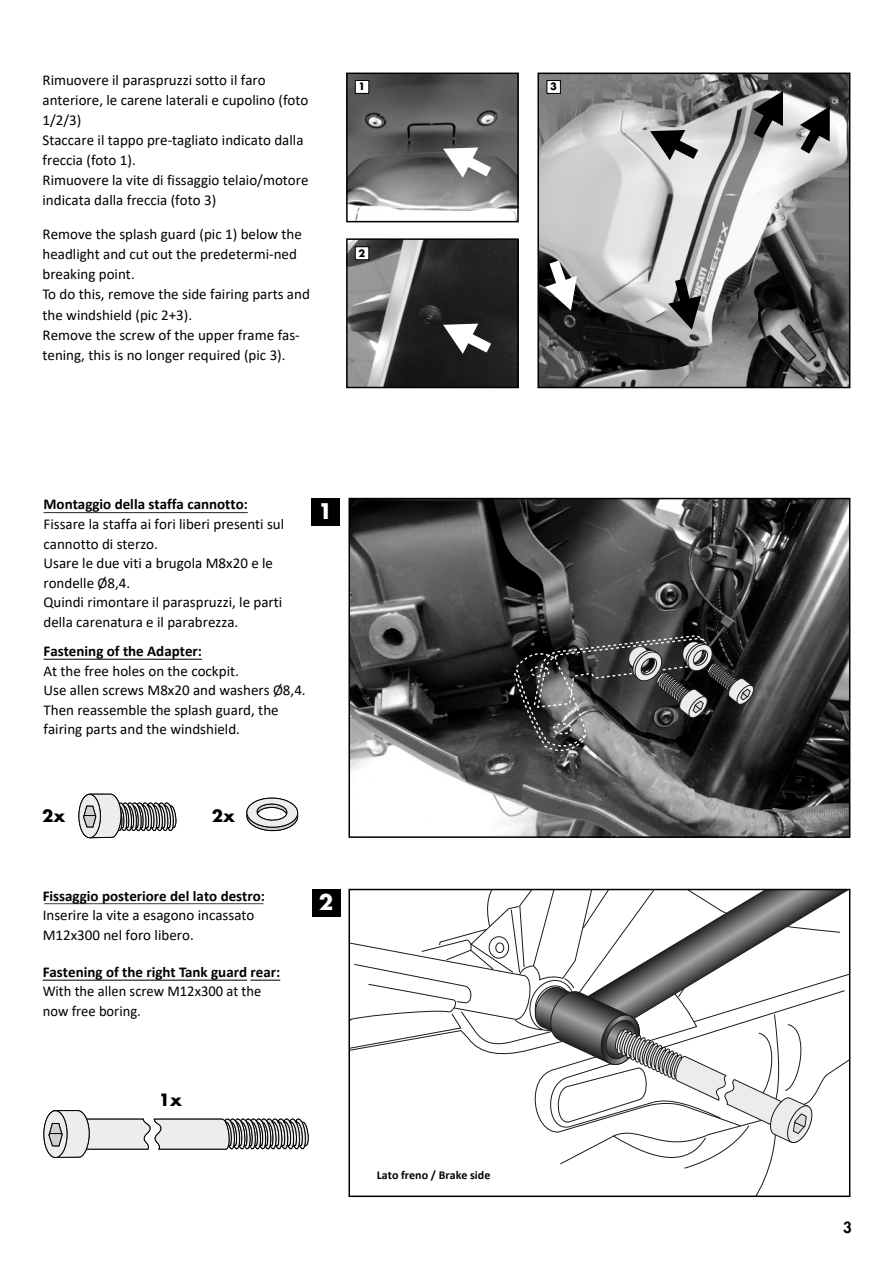
<style>
.page{position:relative;width:893px;height:1263px;background:#fff}
.page>*{position:absolute;margin:0;border:0;box-sizing:border-box;transform-origin:0 0}
.t1{font:700 21px "Futura Std";color:#fff}
.t2{font:700 16.5px "Futura Std";color:#000}
.t3{font:15px/19.5px "Calibri";color:#000}
.t4{font:800 15px "Futura Std";color:#000}
.t5{font:700 12px "Calibri";color:#000}
.t6{font:700 9.9px "Futura Std";color:#000}
.s1{font-weight:700}
</style>
<div class="page">
<img style="left:540px;top:76px;width:307px;height:309px">
<div style="left:537px;top:73px;width:313px;height:315px;border:2px solid #000"></div>
<img style="left:349px;top:76px;width:167px;height:143px">
<div style="left:346px;top:73px;width:173px;height:149px;border:2px solid #000"></div>
<img style="left:349px;top:241px;width:167px;height:144px">
<div style="left:346px;top:238px;width:173px;height:150px;border:2px solid #000"></div>
<svg style="left:443px;top:324px;width:48px;height:30px"></svg>
<svg style="left:545px;top:260px;width:32px;height:51px"></svg>
<svg style="left:443px;top:147px;width:48px;height:31px"></svg>
<svg style="left:650px;top:130px;width:48px;height:30px"></svg>
<svg style="left:668px;top:279px;width:33px;height:51px;background:#686868"></svg>
<svg style="left:800px;top:106px;width:30px;height:48px"></svg>
<svg style="left:753px;top:91px;width:30px;height:47px"></svg>
<img style="left:351px;top:501px;width:496px;height:334px">
<div style="left:348px;top:498px;width:502px;height:340px;border:2px solid #000"></div>
<svg style="left:351px;top:892px;width:496px;height:302px"></svg>
<div style="left:348px;top:889px;width:502px;height:308px;border:2px solid #000"></div>
<svg style="left:514px;top:636px;width:241px;height:116px;background:#474747"></svg>
<div style="left:553px;top:723px;width:19px;height:11px;border:1px dashed #fff;border-radius:50%"></div>
<div style="left:355px;top:247px;width:14px;height:13px;background:#fff"></div>
<div style="left:355px;top:247px;width:14px;height:13px;border:1px solid #000"></div>
<div style="left:355px;top:80px;width:14px;height:13px;background:#fff"></div>
<div style="left:355px;top:80px;width:14px;height:14px;border:1px solid #000"></div>
<div style="left:547px;top:80px;width:13px;height:13px;background:#fff"></div>
<div style="left:547px;top:80px;width:13px;height:14px;border:1px solid #000"></div>
<div style="left:311px;top:498px;width:29px;height:27px;background:#000"></div>
<div style="left:312px;top:889px;width:29px;height:27px;background:#000"></div>
<div style="left:361px;top:1157px;width:194px;height:31px;background:#fff"></div>
<svg style="left:43px;top:1110px;width:266px;height:48px"></svg>
<svg style="left:78px;top:793px;width:99px;height:46px"></svg>
<svg style="left:246px;top:797px;width:53px;height:35px"></svg>
<hr style="left:44px;top:512px;width:204px;height:1px;background:#000">
<hr style="left:43px;top:659px;width:159px;height:1px;background:#000">
<hr style="left:44px;top:903px;width:219px;height:2px;background:#000">
<hr style="left:43px;top:980px;width:204px;height:1px;background:#000">
<hr style="left:250px;top:980px;width:30px;height:1px;background:#000">
<p class="t3" style="left:43px;top:69px;width:268px;line-height:20.1px">Rimuovere il paraspruzzi sotto il faro anteriore, le carene laterali e cupolino (foto 1/2/3)<br>Staccare il tappo pre-tagliato indicato dalla freccia (foto 1).<br>Rimuovere la vite di fissaggio telaio/motore indicata dalla freccia (foto 3)</p>
<p class="t3" style="left:43px;top:223px;width:269px;line-height:20.2px">Remove the splash guard (pic 1) below the headlight and cut out the predetermi-ned breaking point.<br>To do this, remove the side fairing parts and the windshield (pic 2+3).<br>Remove the screw of the upper frame fas&shy;tening, this is no longer required (pic 3).</p>
<p class="t6" style="left:359px;top:80px;width:8px">1</p>
<p class="t6" style="left:550px;top:80px;width:8px">3</p>
<p class="t6" style="left:359px;top:246px;width:8px">2</p>
<p class="t3" style="left:44px;top:494px;width:242px"><span class="s1">Montaggio della staffa cannotto:<br></span>Fissare la staffa ai fori liberi presenti sul cannotto di sterzo.<br>Usare le due viti a brugola M8x20 e le rondelle Ø8,4.<br>Quindi rimontare il paraspruzzi, le parti della carenatura e il parabrezza.</p>
<p class="t3" style="left:44px;top:641px;width:264px"><span class="s1">Fastening of the Adapter:<br></span>At the free holes on the cockpit.<br>Use allen screws M8x20 and washers Ø8,4.<br>Then reassemble the splash guard, the fairing parts and the windshield.</p>
<p class="t1" style="left:318px;top:497px;width:16px">1</p>
<p class="t2" style="left:42px;top:804px;width:25px">2x</p>
<p class="t2" style="left:212px;top:804px;width:25px">2x</p>
<p class="t3" style="left:43px;top:885px;width:224px"><span class="s1">Fissaggio posteriore del lato destro:<br></span>Inserire la vite a esagono incassato<br>M12x300 nel foro libero.</p>
<p class="t3" style="left:43px;top:962px;width:239px"><span class="s1">Fastening of the right Tank guard rear:<br></span>With the allen screw M12x300 at the now free boring.</p>
<p class="t1" style="left:319px;top:888px;width:16px">2</p>
<p class="t2" style="left:159px;top:1089px;width:25px">1x</p>
<p class="t5" style="left:377px;top:1167px;width:115px">Lato freno / Brake side</p>
<p class="t4" style="left:843px;top:1218px;width:10px">3</p>
</div>
